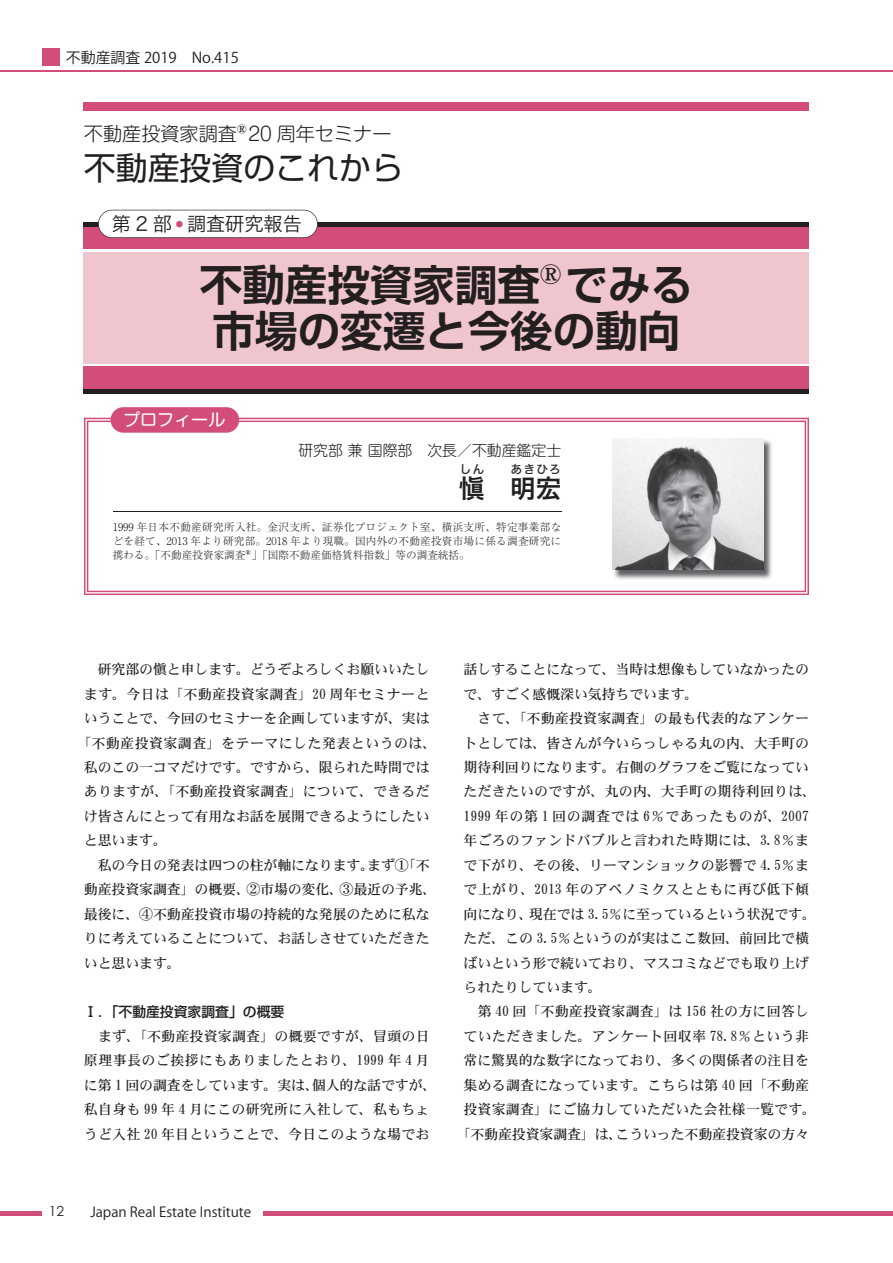
<style>
.page{position:relative;width:893px;height:1263px;background:#fff}
.page>*{position:absolute;margin:0;border:0;box-sizing:border-box;transform-origin:0 0}
.t1{font:700 42.45px/46.8px "Shin Go Pro De";color:#231f20;text-align:center}
.t2{font:31.95px "Shin Go Pro";color:#231f20}
.t3{font:25.5px "Hira Kaku Pro W6";color:#231f20}
.t4{font:300 19.2px "Shin M Go Pro";color:#231f20}
.t5{font:19.2px "Hira Kaku Pro W3";color:#231f20}
.t6{font:16.95px "Shin M Go Pro";color:#fff}
.t7{font:300 14.85px "Shin M Go Pro";color:#231f20}
.t8{font:14.85px "Koz Go Pro";color:#231f20}
.t9{font:13.8px "DFHS Mincho W5 WIN RKSJ H";color:#231f20}
.t10{font:13.8px/24.5px "DFHS Mincho W5 WIN RKSJ H";letter-spacing:.025em;color:#231f20}
.t11{font:13.8px "DFHS Mincho W5 WIN RKSJ H";letter-spacing:.04em;color:#231f20}
.t12{font:13.8px "DFHS Mincho W5 WIN RKSJ H";letter-spacing:.06em;color:#231f20}
.t13{font:13.8px "Koz Go Pro";color:#231f20}
.t14{font:13.8px "DFHS Mincho W5 WIN RKSJ H";letter-spacing:.03em;color:#231f20}
.t15{font:13.8px "DFHS Mincho W5 WIN RKSJ H";letter-spacing:.035em;color:#231f20}
.t16{font:13.8px "DFHS Mincho W5 WIN RKSJ H";letter-spacing:.045em;color:#231f20}
.t17{font:13.8px "DFHS Mincho W5 WIN RKSJ H";letter-spacing:.02em;color:#231f20}
.t18{font:500 13.8px "Shin Go Pr 6";color:#231f20}
.t19{font:13.8px "Century Gothic";color:#231f20}
.t20{font:12.75px "Hira Kaku Pro W6";color:#231f20}
.t21{font:300 10.65px/13.8px "Ryumin Pro";color:#231f20;text-align:justify}
.s1{font-family:"Ryumin Pro";font-weight:700}
.s2{font-family:"Ryumin Pro"}
.s3{font-weight:700}
</style>
<div class="page">
<hr style="left:0;top:1211px;width:893px;height:4px;background:#d24e78">
<hr style="left:0;top:70px;width:893px;height:1px;background:#d24e78">
<div style="left:43px;top:49px;width:17px;height:17px;background:#d24e78"></div>
<div style="left:84px;top:102px;width:725px;height:9px;background:#d24e78"></div>
<div style="left:84px;top:222px;width:725px;height:171px;background:#d24e78"></div>
<hr style="left:84px;top:222px;width:725px;height:4px;background:#231f20">
<hr style="left:84px;top:389px;width:725px;height:4px;background:#231f20">
<hr style="left:84px;top:364px;width:725px;height:2px;background:#fff">
<hr style="left:84px;top:250px;width:725px;height:2px;background:#fff">
<div style="left:84px;top:252px;width:725px;height:112px;background:#efc6cd"></div>
<svg style="left:84px;top:418px;width:725px;height:177px;background:#e69eb5"></svg>
<svg style="left:87px;top:421px;width:719px;height:171px"></svg>
<svg style="left:111px;top:407px;width:128px;height:26px;background:#d4577f"></svg>
<img style="left:613px;top:439px;width:160px;height:141px">
<img style="left:612px;top:438px;width:151px;height:132px">
<hr style="left:113px;top:511px;width:448px;height:1px;background:#231f20">
<svg style="left:98px;top:210px;width:220px;height:28px"></svg>
<div style="left:88px;top:1204px;width:174px;height:17px;background:#fff"></div>
<div style="left:43px;top:1204px;width:45px;height:17px;background:#fff"></div>
<p class="t8" style="left:66px;top:48px;width:174px">不動産調査 2019　No.415</p>
<h3 class="t4" style="left:84px;top:119px;width:309px">不動産投資家調査<span class="s1">®</span>20 周年セミナー</h3>
<h2 class="t2" style="left:84px;top:142px;width:320px">不動産投資のこれから</h2>
<h3 class="t5" style="left:112px;top:207px;width:192px">第 2 部 <sup>●</sup> 調査研究報告</h3>
<h1 class="t1" style="left:200px;top:256px;width:495px">不動産投資家調査<span class="s2">®</span>でみる市場の変遷と今後の動向</h1>
<p class="t6" style="left:123px;top:406px;width:104px">プロフィール</p>
<p class="t7" style="left:298px;top:439px;width:264px">研究部 兼 国際部　次長／不動産鑑定士</p>
<h3 class="t3" style="left:459px;top:465px;width:104px">愼　明宏</h3>
<p class="t20" style="left:459px;top:457px;width:27px">しん</p>
<p class="t20" style="left:510px;top:457px;width:53px">あきひろ</p>
<p class="t21" style="left:113px;top:520px;width:450px">1999 年日本不動産研究所入社。金沢支所、証券化プロジェクト室、横浜支所、特定事業部などを経て、2013 年より研究部。2018 年より現職。国内外の不動産投資市場に係る調査研究に携わる。「不動産投資家調査<span class="s3">®</span>」「国際不動産価格賃料指数」等の調査統括。</p>
<p class="t9" style="left:84px;top:662px;width:347px">　研究部の愼と申します。どうぞよろしくお願いいたし</p>
<p class="t11" style="left:84px;top:687px;width:347px">ます。今日は「不動産投資家調査」20 周年セミナーと</p>
<p class="t9" style="left:84px;top:711px;width:347px">いうことで、今回のセミナーを企画していますが、実は</p>
<p class="t16" style="left:77px;top:736px;width:361px">「不動産投資家調査」をテーマにした発表というのは、</p>
<p class="t9" style="left:84px;top:760px;width:347px">私のこの一コマだけです。ですから、限られた時間では</p>
<p class="t10" style="left:84px;top:779px;width:347px">ありますが、「不動産投資家調査」について、できるだ</p>
<p class="t9" style="left:84px;top:809px;width:347px">け皆さんにとって有用なお話を展開できるようにしたい</p>
<p class="t9" style="left:84px;top:833px;width:84px">と思います。</p>
<p class="t9" style="left:84px;top:858px;width:347px">　私の今日の発表は四つの柱が軸になります。まず①「不</p>
<p class="t9" style="left:84px;top:882px;width:354px">動産投資家調査」の概要、②市場の変化、③最近の予兆、</p>
<p class="t9" style="left:84px;top:907px;width:347px">最後に、④不動産投資市場の持続的な発展のために私な</p>
<p class="t9" style="left:84px;top:931px;width:347px">りに考えていることについて、お話しさせていただきた</p>
<p class="t9" style="left:84px;top:956px;width:98px">いと思います。</p>
<p class="t18" style="left:84px;top:1000px;width:202px">Ⅰ．「不動産投資家調査」の概要</p>
<p class="t10" style="left:84px;top:1024px;width:354px">　まず、「不動産投資家調査」の概要ですが、冒頭の日原理事長のご挨拶にもありましたとおり、1999 年 4 月に第 1 回の調査をしています。実は、個人的な話ですが、私自身も 99 年 4 月にこの研究所に入社して、私もちょうど入社 20 年目ということで、今日このような場でお</p>
<p class="t19" style="left:49px;top:1202px;width:17px">12</p>
<p class="t13" style="left:90px;top:1203px;width:162px">Japan…Real…Estate…Institute</p>
<p class="t9" style="left:463px;top:662px;width:347px">話しすることになって、当時は想像もしていなかったの</p>
<p class="t9" style="left:463px;top:687px;width:236px">で、すごく感慨深い気持ちでいます。</p>
<p class="t10" style="left:463px;top:706px;width:347px">　さて、「不動産投資家調査」の最も代表的なアンケー</p>
<p class="t9" style="left:463px;top:736px;width:347px">トとしては、皆さんが今いらっしゃる丸の内、大手町の</p>
<p class="t9" style="left:463px;top:760px;width:347px">期待利回りになります。右側のグラフをご覧になってい</p>
<p class="t10" style="left:463px;top:779px;width:354px">ただきたいのですが、丸の内、大手町の期待利回りは、</p>
<p class="t12" style="left:463px;top:809px;width:347px">1999 年の第 1 回の調査では 6％であったものが、2007</p>
<p class="t10" style="left:463px;top:828px;width:347px">年ごろのファンドバブルと言われた時期には、3.8％ま</p>
<p class="t9" style="left:463px;top:858px;width:347px">で下がり、その後、リーマンショックの影響で 4.5％ま</p>
<p class="t11" style="left:463px;top:882px;width:347px">で上がり、2013 年のアベノミクスとともに再び低下傾</p>
<p class="t9" style="left:463px;top:907px;width:354px">向になり、現在では 3.5％に至っているという状況です。</p>
<p class="t9" style="left:463px;top:931px;width:347px">ただ、この 3.5％というのが実はここ数回、前回比で横</p>
<p class="t9" style="left:463px;top:956px;width:347px">ばいという形で続いており、マスコミなどでも取り上げ</p>
<p class="t9" style="left:463px;top:980px;width:140px">られたりしています。</p>
<p class="t14" style="left:463px;top:1004px;width:347px">　第 40 回「不動産投資家調査」は 156 社の方に回答し</p>
<p class="t15" style="left:463px;top:1029px;width:347px">ていただきました。アンケート回収率 78.8％という非</p>
<p class="t9" style="left:463px;top:1053px;width:347px">常に驚異的な数字になっており、多くの関係者の注目を</p>
<p class="t10" style="left:463px;top:1072px;width:347px">集める調査になっています。こちらは第 40 回「不動産</p>
<p class="t17" style="left:463px;top:1102px;width:354px">投資家調査」にご協力していただいた会社様一覧です。</p>
<p class="t9" style="left:457px;top:1127px;width:354px">「不動産投資家調査」は、こういった不動産投資家の方々</p>
</div>
